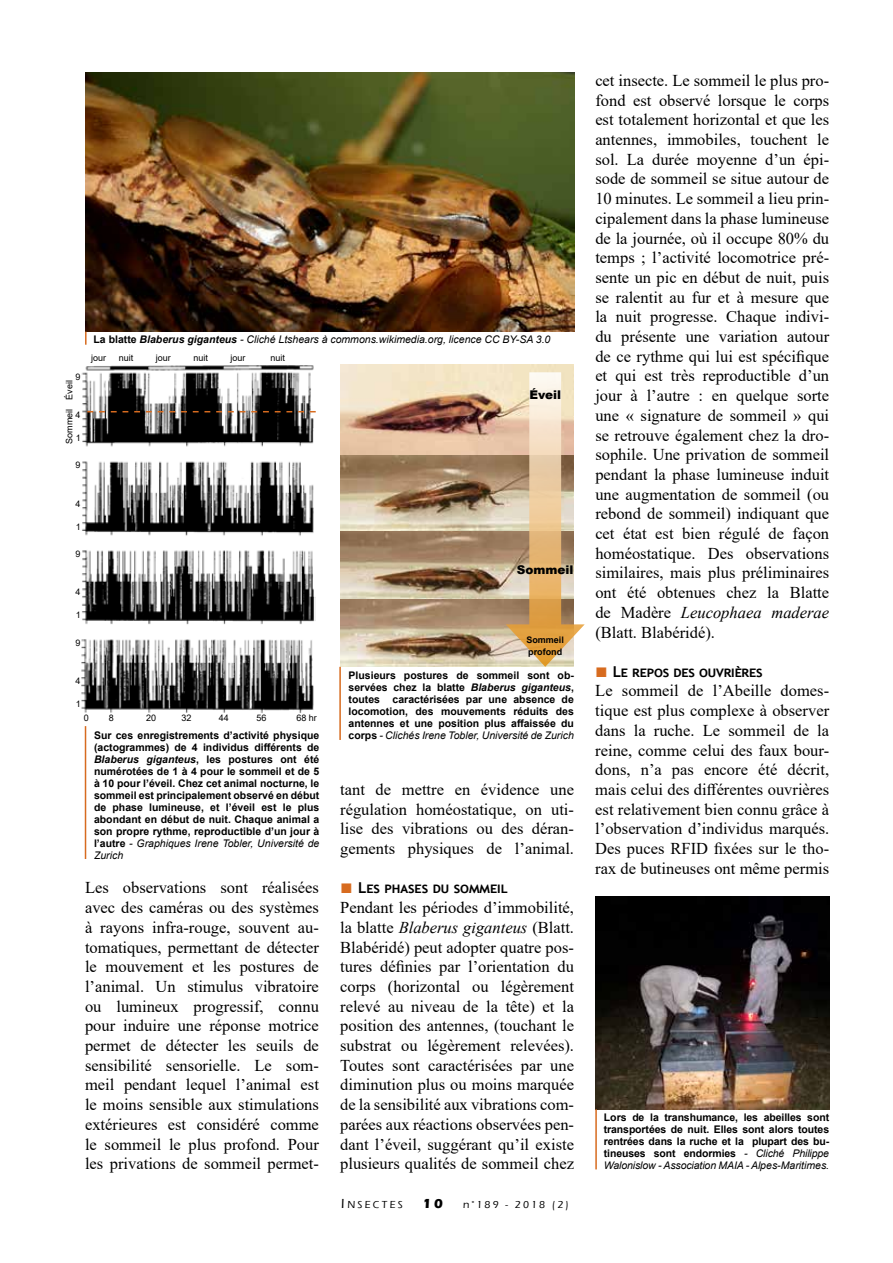
<style>
.page{position:relative;width:893px;height:1263px;background:#fff}
.page>*{position:absolute;margin:0;border:0;box-sizing:border-box;transform-origin:0 0}
.t1{font:16.5px/19.6px "Times New Roman";color:#000;text-align:justify}
.t2{font:700 15px "Trebuchet MS";letter-spacing:-.01em;color:#000}
.t3{font:900 12px "Arial";color:#000}
.t4{font:700 10.5px/12px "Arial";color:#000;text-align:justify}
.t5{font:italic 10.5px "Arial";color:#000}
.t6{font:500 10.5px "Eras ITC";letter-spacing:.2em;color:#000}
.t7{font:9px "Arial";color:#000}
.t8{font:700 9px/12px "Arial";color:#000}
.s1{font-weight:700;font-style:normal}
.s2{font-weight:700}
.s3{font-style:italic}
.s4{font-weight:400;font-style:italic}
.s5{font-family:"Times New Roman";font-weight:400;font-size:21px;color:#d76b1f}
.s6{font-size:13.5px}
.s7{font-weight:700;font-size:13.5px}
</style>
<div class="page">
<img style="left:82px;top:365px;width:234px;height:348px">
<img style="left:340px;top:364px;width:234px;height:303px">
<img style="left:85px;top:72px;width:489px;height:260px">
<img style="left:595px;top:896px;width:235px;height:213px">
<hr style="left:339px;top:667px;width:2px;height:73px;background:#d76b1f">
<hr style="left:85px;top:726px;width:1px;height:133px;background:#d76b1f">
<hr style="left:595px;top:1109px;width:2px;height:60px;background:#d76b1f">
<svg style="left:85px;top:332px;width:2px;height:13px"></svg>
<div style="left:529px;top:372px;width:32px;height:267px;background:linear-gradient(to bottom,#fcf8f5,#dd983a)"></div>
<svg style="left:506px;top:624px;width:79px;height:43px;background:#e4bf86"></svg>
<svg style="left:87px;top:411px;width:229px;height:1px"></svg>
<p class="t5" style="left:94px;top:333px;width:458px"><span class="s1">La blatte</span> <span class="s2">Blaberus giganteus</span> - Cliché Ltshears à commons.wikimedia.org, licence CC BY-SA 3.0</p>
<p class="t7" style="left:75px;top:370px;width:7px">9</p>
<p class="t7" style="left:63px;top:400px;width:21px;rotate:-90deg">Éveil</p>
<p class="t7" style="left:63px;top:444px;width:37px;rotate:-90deg">Sommeil</p>
<p class="t7" style="left:75px;top:409px;width:7px">4</p>
<p class="t7" style="left:76px;top:432px;width:7px">1</p>
<p class="t7" style="left:75px;top:459px;width:7px">9</p>
<p class="t7" style="left:91px;top:351px;width:17px">jour</p>
<p class="t7" style="left:119px;top:351px;width:16px">nuit</p>
<p class="t7" style="left:156px;top:351px;width:17px">jour</p>
<p class="t7" style="left:193px;top:351px;width:16px">nuit</p>
<p class="t7" style="left:230px;top:351px;width:17px">jour</p>
<p class="t7" style="left:270px;top:351px;width:16px">nuit</p>
<p class="t7" style="left:75px;top:497px;width:7px">4</p>
<p class="t7" style="left:76px;top:520px;width:7px">1</p>
<p class="t7" style="left:75px;top:547px;width:7px">9</p>
<p class="t7" style="left:75px;top:586px;width:7px">4</p>
<p class="t7" style="left:76px;top:609px;width:7px">1</p>
<p class="t7" style="left:75px;top:636px;width:7px">9</p>
<p class="t7" style="left:75px;top:675px;width:7px">4</p>
<p class="t7" style="left:76px;top:698px;width:7px">1</p>
<p class="t7" style="left:84px;top:711px;width:7px">0</p>
<p class="t7" style="left:109px;top:711px;width:7px">8</p>
<p class="t7" style="left:146px;top:711px;width:12px">20</p>
<p class="t7" style="left:181px;top:711px;width:12px">32</p>
<p class="t7" style="left:219px;top:711px;width:12px">44</p>
<p class="t7" style="left:256px;top:711px;width:12px">56</p>
<p class="t7" style="left:296px;top:711px;width:22px">68 hr</p>
<p class="t3" style="left:529px;top:386px;width:33px">Éveil</p>
<p class="t3" style="left:517px;top:561px;width:58px">Sommeil</p>
<p class="t8" style="left:526px;top:633px;width:39px">Sommeil profond</p>
<p class="t4" style="left:349px;top:669px;width:227px">Plusieurs postures de sommeil sont ob&shy;servées chez la blatte <span class="s3">Blaberus giganteus</span>, toutes caractérisées par une absence de locomotion, des mouvements réduits des antennes et une position plus affaissée du</p>
<p class="t4" style="left:94px;top:729px;width:227px">Sur ces enregistrements d’activité physique</p>
<p class="t5" style="left:349px;top:728px;width:227px"><span class="s1">corps</span> - Clichés Irene Tobler, Université de Zurich</p>
<p class="t4" style="left:94px;top:741px;width:227px">(actogrammes) de 4 individus différents de <span class="s3">Blaberus giganteus</span>, les postures ont été numérotées de 1 à 4 pour le sommeil et de 5 à 10 pour l’éveil. Chez cet animal nocturne, le sommeil est principalement observé en début de phase lumineuse, et l’éveil est le plus abondant en début de nuit. Chaque animal a son propre rythme, reproductible d’un jour à l’autre <span class="s4">- Graphiques Irene Tobler, Université de Zurich</span></p>
<p class="t1" style="left:340px;top:779px;width:235px">tant de mettre en évidence une régulation homéostatique, on uti&shy;lise des vibrations ou des déran&shy;gements physiques de l’animal.</p>
<p class="t2" style="left:340px;top:879px;width:169px"><span class="s5">■</span> Les phases du sommeil</p>
<p class="t1" style="left:340px;top:897px;width:235px">Pendant les périodes d’immobilité, la blatte <span class="s3">Blaberus giganteus</span> (Blatt.<br>Blabéridé) peut adopter quatre pos&shy;tures définies par l’orientation du corps (horizontal ou légèrement relevé au niveau de la tête) et la position des antennes, (touchant le substrat ou légèrement relevées).<br>Toutes sont caractérisées par une diminution plus ou moins marquée de la sensibilité aux vibrations com&shy;parées aux réactions observées pen&shy;dant l’éveil, suggérant qu’il existe plusieurs qualités de sommeil chez</p>
<p class="t1" style="left:85px;top:877px;width:235px">Les observations sont réalisées avec des caméras ou des systèmes à rayons infra-rouge, souvent au&shy;tomatiques, permettant de détecter le mouvement et les postures de l’animal. Un stimulus vibratoire ou lumineux progressif, connu pour induire une réponse motrice permet de détecter les seuils de sensibilité sensorielle. Le som&shy;meil pendant lequel l’animal est le moins sensible aux stimulations extérieures est considéré comme le sommeil le plus profond. Pour les privations de sommeil permet-</p>
<p class="t6" style="left:341px;top:1199px;width:229px"><span class="s6">I</span>NSECTES <span class="s7">10</span> n°189 - 2018 (2)</p>
<p class="t1" style="left:595px;top:70px;width:235px">cet insecte. Le sommeil le plus pro&shy;fond est observé lorsque le corps est totalement horizontal et que les antennes, immobiles, touchent le sol. La durée moyenne d’un épi&shy;sode de sommeil se situe autour de 10 minutes. Le sommeil a lieu prin&shy;cipalement dans la phase lumineuse de la journée, où il occupe 80% du temps ; l’activité locomotrice pré&shy;sente un pic en début de nuit, puis se ralentit au fur et à mesure que la nuit progresse. Chaque indivi&shy;du présente une variation autour de ce rythme qui lui est spécifique et qui est très reproductible d’un jour à l’autre : en quelque sorte une « signature de sommeil » qui se retrouve également chez la dro&shy;sophile. Une privation de sommeil pendant la phase lumineuse induit une augmentation de sommeil (ou rebond de sommeil) indiquant que cet état est bien régulé de façon homéostatique. Des observations similaires, mais plus préliminaires ont été obtenues chez la Blatte de Madère <span class="s3">Leucophaea maderae </span>(Blatt. Blabéridé).</p>
<p class="t2" style="left:595px;top:662px;width:169px"><span class="s5">■</span> Le repos des ouvrières</p>
<p class="t1" style="left:595px;top:680px;width:235px">Le sommeil de l’Abeille domes&shy;tique est plus complexe à observer dans la ruche. Le sommeil de la reine, comme celui des faux bour&shy;dons, n’a pas encore été décrit, mais celui des différentes ouvrières est relativement bien connu grâce à l’observation d’individus marqués.<br>Des puces RFID fixées sur le tho&shy;rax de butineuses ont même permis</p>
<p class="t4" style="left:604px;top:1112px;width:227px">Lors de la transhumance, les abeilles sont transportées de nuit. Elles sont alors toutes rentrées dans la ruche et la plupart des bu&shy;tineuses sont endormies <span class="s4">- Cliché Philippe Walonislow - Association MAIA - Alpes-Maritimes.</span></p>
</div>
